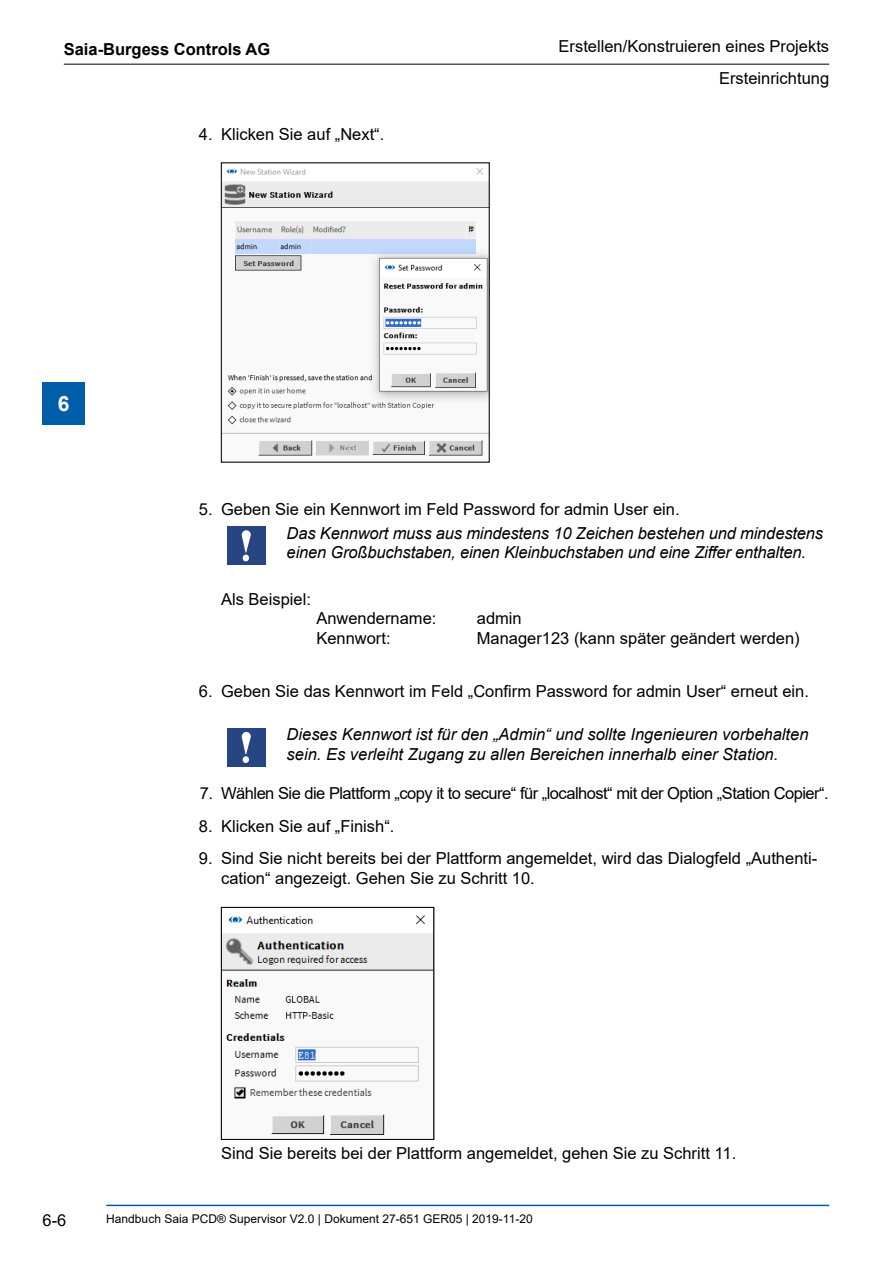
<style>
.page{position:relative;width:893px;height:1263px;background:#fff}
.page>*{position:absolute;margin:0;border:0;box-sizing:border-box;transform-origin:0 0}
.t1{font:700 21px "Arial";color:#fff}
.t2{font:16.5px/19.8px "Arial";color:#000}
.Hinweis{font:italic 16.5px/19.8px "Arial";letter-spacing:-.01em;color:#000}
.t3{font:16.5px "Arial";letter-spacing:-.03em;color:#000}
.t4{font:700 16.5px "Arial";color:#000}
.t5{font:12px "Arial";color:#000}
</style>
<div class="page">
<hr style="left:106px;top:1205px;width:723px;height:1px;background:#005da9">
<hr style="left:64px;top:64px;width:765px;height:1px;background:#000">
<div style="left:43px;top:383px;width:42px;height:42px;background:#005da9"></div>
<img style="left:223px;top:168px;width:264px;height:288px">
<div style="left:227px;top:527px;width:38px;height:38px;background:#274583"></div>
<svg style="left:242px;top:530px;width:9px;height:31px"></svg>
<div style="left:227px;top:728px;width:38px;height:39px;background:#274583"></div>
<svg style="left:242px;top:732px;width:9px;height:31px"></svg>
<img style="left:223px;top:915px;width:209px;height:220px">
<div style="left:221px;top:907px;width:213px;height:232px;border:1px solid #000"></div>
<p class="t4" style="left:64px;top:37px;width:208px">Saia-Burgess Controls AG</p>
<p class="t1" style="left:58px;top:389px;width:13px">6</p>
<p class="t2" style="left:199px;top:124px;width:187px">4. Klicken Sie auf „Next“.</p>
<p class="t2" style="left:559px;top:37px;width:272px">Erstellen/Konstruieren eines Projekts</p>
<p class="t2" style="left:719px;top:68px;width:112px">Ersteinrichtung</p>
<p class="t2" style="left:199px;top:499px;width:482px">5. Geben Sie ein Kennwort im Feld Password for admin User ein.</p>
<p class="Hinweis" style="left:287px;top:523px;width:538px">Das Kennwort muss aus mindestens 10 Zeichen bestehen und mindestens einen Großbuchstaben, einen Kleinbuchstaben und eine Ziffer enthalten.</p>
<p class="t2" style="left:221px;top:589px;width:91px">Als Beispiel:</p>
<p class="t2" style="left:316px;top:608px;width:122px">Anwendername:</p>
<p class="t2" style="left:477px;top:608px;width:46px">admin</p>
<p class="t2" style="left:316px;top:628px;width:76px">Kennwort:</p>
<p class="t2" style="left:477px;top:628px;width:324px">Manager123 (kann später geändert werden)</p>
<p class="t2" style="left:199px;top:681px;width:612px">6. Geben Sie das Kennwort im Feld „Confirm Password for admin User“ erneut ein.</p>
<p class="Hinweis" style="left:287px;top:725px;width:523px">Dieses Kennwort ist für den „Admin“ und sollte Ingenieuren vorbehalten sein. Es verleiht Zugang zu allen Bereichen innerhalb einer Station.</p>
<p class="t3" style="left:200px;top:782px;width:630px">7. Wählen Sie die Plattform „copy it to secure“ für „localhost“ mit der Option „Station Copier“.</p>
<p class="t2" style="left:199px;top:816px;width:197px">8. Klicken Sie auf „Finish“.</p>
<p class="t2" style="left:221px;top:848px;width:598px;text-indent:-22px">9. Sind Sie nicht bereits bei der Plattform angemeldet, wird das Dialogfeld „Authenti&shy;cation“ angezeigt. Gehen Sie zu Schritt 10.</p>
<p class="t2" style="left:221px;top:1143px;width:517px">Sind Sie bereits bei der Plattform angemeldet, gehen Sie zu Schritt 11.</p>
<p class="t2" style="left:43px;top:1210px;width:25px">6-6</p>
<p class="t5" style="left:106px;top:1211px;width:428px">Handbuch Saia PCD® Supervisor V2.0 | Dokument 27-651 GER05 | 2019-11-20</p>
</div>
